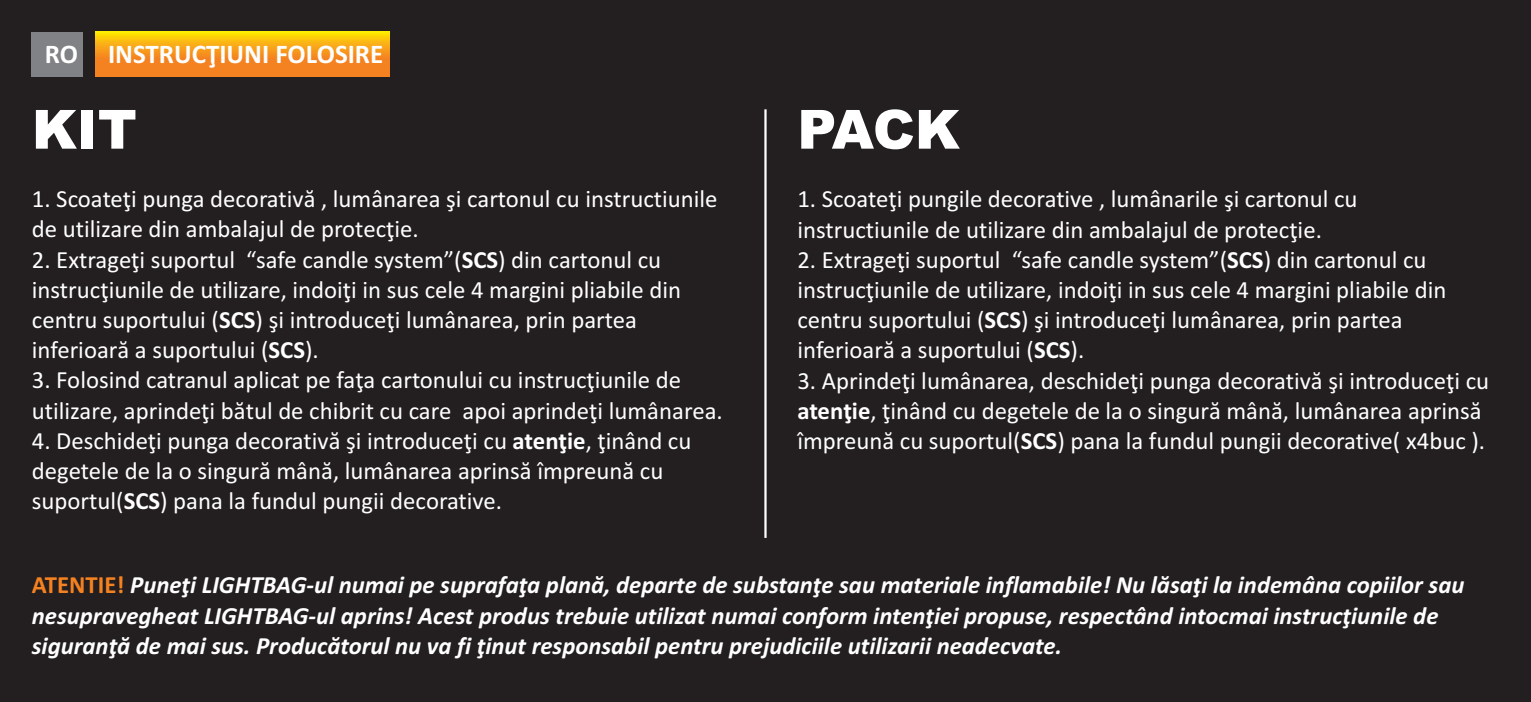
<style>
.page{position:relative;width:1531px;height:702px;background:#231f20}
.page>*{position:absolute;margin:0;border:0;box-sizing:border-box;transform-origin:0 0}
.t1{font:900 54px "Arial";color:#fff}
.t2{font:700 27px "Calibri";color:#fff}
.t3{font:24.75px/30.2px "Calibri";color:#fff}
.t4{font:italic 700 24.75px/30.2px "Calibri";color:#fff}
.s1{font-weight:700}
.s2{font-style:normal;color:#f58220}
</style>
<div class="page">
<svg style="left:96px;top:32px;width:293px;height:45px;background:#f89d19"></svg>
<div style="left:32px;top:32px;width:51px;height:45px;background:#808285"></div>
<hr style="left:764px;top:109px;width:2px;height:429px;background:#fff">
<p class="t2" style="left:45px;top:42px;width:340px">RO INSTRUCÞIUNI FOLOSIRE</p>
<h1 class="t1" style="left:32px;top:110px;width:106px">KIT</h1>
<h1 class="t1" style="left:797px;top:110px;width:164px">PACK</h1>
<p class="t3" style="left:32px;top:186px;width:687px">1. Scoateþi punga decorativã , lumânarea ºi cartonul cu instructiunile de utilizare din ambalajul de protecþie.</p>
<p class="t3" style="left:32px;top:246px;width:651px">2. Extrageþi suportul “safe candle system”(<span class="s1">SCS</span>) din cartonul cu instrucþiunile de utilizare, indoiþi in sus cele 4 margini pliabile din centru suportului (<span class="s1">SCS</span>) ºi introduceþi lumânarea, prin partea inferioarã a suportului (<span class="s1">SCS</span>).</p>
<p class="t3" style="left:32px;top:367px;width:692px">3. Folosind catranul aplicat pe faþa cartonului cu instrucþiunile de utilizare, aprindeþi bãtul de chibrit cu care apoi aprindeþi lumânarea.</p>
<p class="t3" style="left:32px;top:427px;width:661px">4. Deschideþi punga decorativã ºi introduceþi cu <span class="s1">atenþie</span>, þinând cu degetele de la o singurã mânã, lumânarea aprinsã împreunã cu suportul(<span class="s1">SCS</span>) pana la fundul pungii decorative.</p>
<p class="t3" style="left:797px;top:186px;width:562px">1. Scoateþi pungile decorative , lumânarile ºi cartonul cu instructiunile de utilizare din ambalajul de protecþie.</p>
<p class="t3" style="left:797px;top:246px;width:651px">2. Extrageþi suportul “safe candle system”(<span class="s1">SCS</span>) din cartonul cu instrucþiunile de utilizare, indoiþi in sus cele 4 margini pliabile din centru suportului (<span class="s1">SCS</span>) ºi introduceþi lumânarea, prin partea inferioarã a suportului (<span class="s1">SCS</span>).</p>
<p class="t3" style="left:797px;top:367px;width:693px">3. Aprindeþi lumânarea, deschideþi punga decorativã ºi introduceþi cu <span class="s1">atenþie</span>, þinând cu degetele de la o singurã mânã, lumânarea aprinsã împreunã cu suportul(<span class="s1">SCS</span>) pana la fundul pungii decorative( x4buc ).</p>
<p class="t4" style="left:32px;top:572px;width:1434px"><span class="s2">ATENTIE!</span> Puneþi LIGHTBAG-ul numai pe suprafaþa planã, departe de substanþe sau materiale inflamabile! Nu lãsaþi la indemâna copiilor sau nesupravegheat LIGHTBAG-ul aprins! Acest produs trebuie utilizat numai conform intenþiei propuse, respectând intocmai instrucþiunile de siguranþã de mai sus. Producãtorul nu va fi þinut responsabil pentru prejudiciile utilizarii neadecvate.</p>
</div>
